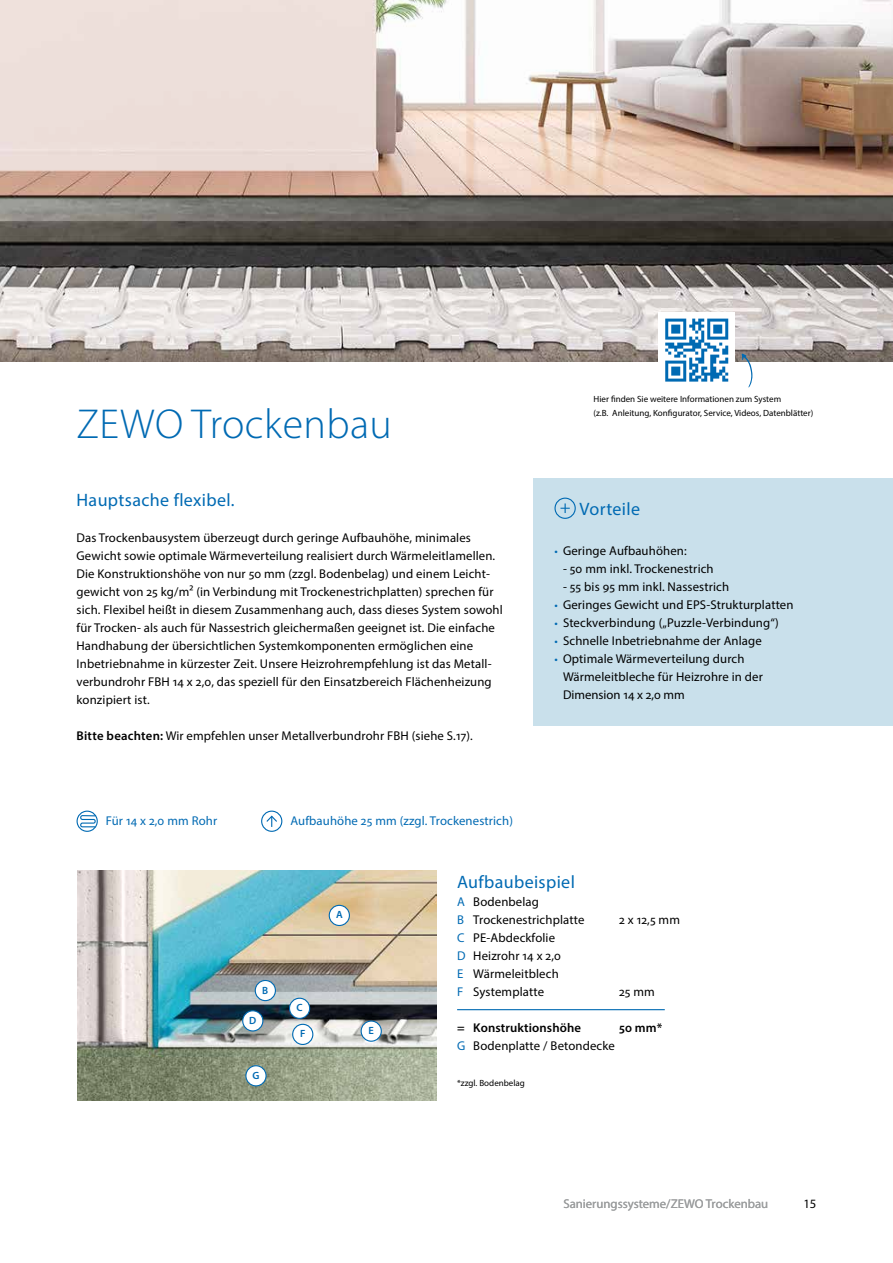
<style>
.page{position:relative;width:893px;height:1263px;background:#fff}
.page>*{position:absolute;margin:0;border:0;box-sizing:border-box;transform-origin:0 0}
.t1{font:300 42px "Myriad Pro";letter-spacing:.01em;color:#006ab3}
.t2{font:18px "Myriad Pro";letter-spacing:.02em;color:#006ab3}
.t3{font:12.75px/18px "Myriad Pro";letter-spacing:.01em;color:#000}
.t4{font:12.75px "Myriad Pro";letter-spacing:.01em;color:#006ab3}
.t5{font:12.75px "Myriad Pro";color:#9c9e9f}
.t6{font:600 12.75px "Myriad Pro";letter-spacing:.01em;color:#000}
.t7{font:600 10.5px "Myriad Pro";color:#006ab3}
.t8{font:9px/13.5px "Myriad Pro";color:#000}
.s1{font-weight:600}
.s2{font-size:12px;color:#006ab3}
.s3{color:#006ab3}
</style>
<div class="page">
<div style="left:533px;top:479px;width:360px;height:247px;background:#c9e0eb"></div>
<svg style="left:560px;top:503px;width:10px;height:10px"></svg>
<div style="left:554px;top:498px;width:22px;height:21px;border:1px solid #006ab3;border-radius:50%"></div>
<img style="left:77px;top:871px;width:360px;height:229px">
<div style="left:329px;top:905px;width:20px;height:20px;background:#fff;border-radius:50%"></div>
<div style="left:329px;top:905px;width:21px;height:21px;border:1px solid #006ab3;border-radius:50%"></div>
<div style="left:255px;top:980px;width:20px;height:20px;background:#fff;border-radius:50%"></div>
<div style="left:255px;top:980px;width:21px;height:21px;border:1px solid #006ab3;border-radius:50%"></div>
<div style="left:289px;top:998px;width:21px;height:20px;background:#fff;border-radius:50%"></div>
<div style="left:289px;top:998px;width:21px;height:21px;border:1px solid #006ab3;border-radius:50%"></div>
<div style="left:243px;top:1011px;width:20px;height:20px;background:#fff;border-radius:50%"></div>
<div style="left:242px;top:1010px;width:21px;height:21px;border:1px solid #006ab3;border-radius:50%"></div>
<div style="left:361px;top:1021px;width:20px;height:20px;background:#fff;border-radius:50%"></div>
<div style="left:361px;top:1020px;width:21px;height:22px;border:1px solid #006ab3;border-radius:50%"></div>
<div style="left:293px;top:1024px;width:20px;height:20px;background:#fff;border-radius:50%"></div>
<div style="left:292px;top:1024px;width:21px;height:21px;border:1px solid #006ab3;border-radius:50%"></div>
<div style="left:246px;top:1066px;width:20px;height:20px;background:#fff;border-radius:50%"></div>
<div style="left:245px;top:1065px;width:22px;height:21px;border:1px solid #006ab3;border-radius:50%"></div>
<hr style="left:457px;top:1009px;width:208px;height:1px;background:#006ab3">
<svg style="left:77px;top:811px;width:20px;height:20px"></svg>
<div style="left:77px;top:810px;width:21px;height:22px;border:1px solid #006ab3;border-radius:50%"></div>
<svg style="left:79px;top:815px;width:18px;height:13px"></svg>
<svg style="left:262px;top:811px;width:20px;height:20px"></svg>
<div style="left:261px;top:810px;width:21px;height:22px;border:1px solid #006ab3;border-radius:50%"></div>
<svg style="left:265px;top:815px;width:13px;height:12px"></svg>
<img style="left:0;top:0;width:893px;height:362px">
<div style="left:658px;top:312px;width:77px;height:76px;background:#fff"></div>
<svg style="left:665px;top:319px;width:63px;height:63px"></svg>
<svg style="left:742px;top:354px;width:10px;height:33px"></svg>
<h1 class="t1" style="left:77px;top:399px;width:317px">ZEWO Trockenbau</h1>
<h2 class="t2" style="left:77px;top:488px;width:160px">Hauptsache flexibel.</h2>
<p class="t3" style="left:77px;top:528px;width:428px">Das Trockenbausystem überzeugt durch geringe Aufbauhöhe, minimales Gewicht sowie optimale Wärmeverteilung realisiert durch Wärmeleitlamellen.<br>Die Konstruktionshöhe von nur 50 mm (zzgl. Bodenbelag) und einem Leicht&shy;gewicht von 25 kg/m² (in Verbindung mit Trockenestrichplatten) sprechen für sich. Flexibel heißt in diesem Zusammenhang auch, dass dieses System sowohl für Trocken- als auch für Nassestrich gleichermaßen geeignet ist. Die einfache Handhabung der übersichtlichen Systemkomponenten ermöglichen eine Inbetriebnahme in kürzester Zeit. Unsere Heizrohrempfehlung ist das Metall&shy;verbundrohr FBH 14 x 2,0, das speziell für den Einsatzbereich Flächenheizung konzipiert ist.</p>
<p class="t3" style="left:77px;top:726px;width:398px"><span class="s1">Bitte beachten:</span> Wir empfehlen unser Metallverbundrohr FBH (siehe S.17).</p>
<p class="t4" style="left:106px;top:813px;width:113px">Für 14 x 2,0 mm Rohr</p>
<p class="t4" style="left:290px;top:813px;width:224px">Aufbauhöhe 25 mm (zzgl. Trockenestrich)</p>
<p class="t8" style="left:594px;top:392px;width:221px">Hier finden Sie weitere Informationen zum System<br>(z.B. Anleitung, Konfigurator, Service, Videos, Datenblätter)</p>
<h2 class="t2" style="left:580px;top:497px;width:62px">Vorteile</h2>
<p class="t3" style="left:554px;top:542px;width:134px"><span class="s2">•</span> Geringe Aufbauhöhen:</p>
<p class="t3" style="left:563px;top:560px;width:152px">- 50 mm inkl. Trockenestrich</p>
<p class="t3" style="left:563px;top:578px;width:168px">- 55 bis 95 mm inkl. Nassestrich</p>
<p class="t3" style="left:554px;top:596px;width:241px"><span class="s2">•</span> Geringes Gewicht und EPS-Strukturplatten</p>
<p class="t3" style="left:554px;top:614px;width:226px"><span class="s2">•</span> Steckverbindung („Puzzle-Verbindung“)</p>
<p class="t3" style="left:554px;top:632px;width:209px"><span class="s2">•</span> Schnelle Inbetriebnahme der Anlage</p>
<p class="t3" style="left:563px;top:650px;width:201px;text-indent:-9px"><span class="s2">•</span> Optimale Wärmeverteilung durch<br>Wärmeleitbleche für Heizrohre in der<br>Dimension 14 x 2,0 mm</p>
<p class="t7" style="left:262px;top:983px;width:8px">B</p>
<p class="t7" style="left:249px;top:1014px;width:9px">D</p>
<p class="t7" style="left:252px;top:1068px;width:8px">G</p>
<p class="t7" style="left:296px;top:1001px;width:8px">C</p>
<p class="t7" style="left:300px;top:1027px;width:7px">F</p>
<p class="t7" style="left:336px;top:908px;width:8px">A</p>
<p class="t7" style="left:368px;top:1024px;width:7px">E</p>
<h2 class="t2" style="left:457px;top:871px;width:119px">Aufbaubeispiel</h2>
<p class="t3" style="left:457px;top:893px;width:129px"><span class="s3">A</span> Bodenbelag<br><span class="s3">B</span> Trockenestrichplatte</p>
<p class="t3" style="left:457px;top:929px;width:105px"><span class="s3">C</span> PE-Abdeckfolie<br><span class="s3">D</span> Heizrohr 14 x 2,0<br><span class="s3">E</span> Wärmeleitblech<br><span class="s3">F</span> Systemplatte</p>
<p class="t3" style="left:619px;top:911px;width:62px">2 x 12,5 mm</p>
<p class="t3" style="left:619px;top:983px;width:37px">25 mm</p>
<p class="t6" style="left:457px;top:1020px;width:125px">= Konstruktionshöhe</p>
<p class="t6" style="left:619px;top:1020px;width:45px">50 mm*</p>
<p class="t3" style="left:457px;top:1037px;width:159px"><span class="s3">G</span> Bodenplatte / Betondecke</p>
<p class="t8" style="left:457px;top:1076px;width:69px">*zzgl. Bodenbelag</p>
<p class="t5" style="left:563px;top:1195px;width:206px">Sanierungssysteme/ZEWO Trockenbau</p>
<p class="t3" style="left:803px;top:1194px;width:15px">15</p>
</div>
